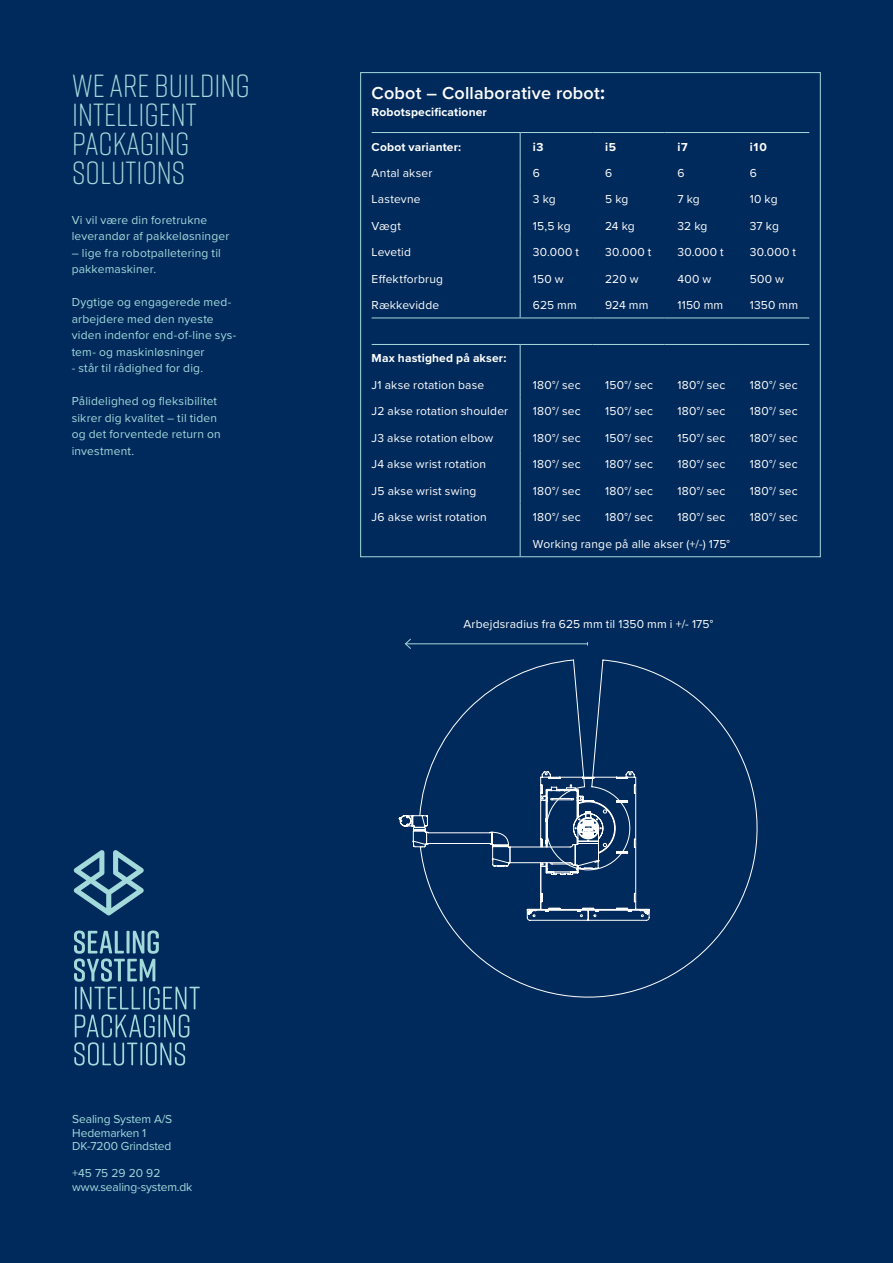
<style>
.page{position:relative;width:893px;height:1263px;background:#002a5b}
.page>*{position:absolute;margin:0;border:0;box-sizing:border-box;transform-origin:0 0}
.t1{font:300 31.95px/28.8px "Rift Soft";color:#a2dadc}
.Brødtekst_tabel_fed{font:600 18px "Proxima Nova";letter-spacing:.01em;color:#fff}
.Brødtekst_tabel{font:12px "Proxima Nova";letter-spacing:.015em;color:#fff}
.Brødtekst{font:12px/16.5px "Proxima Nova";letter-spacing:.015em;color:#a2dadc}
.Titel_og_info{font:12px/13.5px "Proxima Nova";letter-spacing:-.01em;color:#a2dadc}
.Brødtekst_tabel_fed-2{font:700 12px "Proxima Nova";letter-spacing:.015em;color:#fff}
.s1{font-weight:700;font-size:19.5px}
</style>
<div class="page">
<svg style="left:74px;top:850px;width:70px;height:65px"></svg>
<svg style="left:74px;top:930px;width:126px;height:135px"></svg>
<hr style="left:372px;top:132px;width:148px;height:1px;background:#a2dadc">
<hr style="left:520px;top:132px;width:72px;height:1px;background:#a2dadc">
<hr style="left:592px;top:132px;width:73px;height:1px;background:#a2dadc">
<hr style="left:665px;top:132px;width:72px;height:1px;background:#a2dadc">
<hr style="left:737px;top:132px;width:72px;height:1px;background:#a2dadc">
<hr style="left:372px;top:318px;width:148px;height:1px;background:#a2dadc">
<hr style="left:372px;top:344px;width:148px;height:1px;background:#a2dadc">
<svg style="left:520px;top:133px;width:1px;height:185px"></svg>
<hr style="left:520px;top:318px;width:72px;height:1px;background:#a2dadc">
<hr style="left:592px;top:318px;width:73px;height:1px;background:#a2dadc">
<hr style="left:665px;top:318px;width:72px;height:1px;background:#a2dadc">
<hr style="left:737px;top:318px;width:72px;height:1px;background:#a2dadc">
<hr style="left:520px;top:344px;width:72px;height:1px;background:#a2dadc">
<hr style="left:592px;top:344px;width:73px;height:1px;background:#a2dadc">
<hr style="left:665px;top:344px;width:72px;height:1px;background:#a2dadc">
<hr style="left:737px;top:344px;width:72px;height:1px;background:#a2dadc">
<svg style="left:520px;top:345px;width:1px;height:210px"></svg>
<hr style="left:405px;top:643px;width:182px;height:1px;background:#a2dadc">
<svg style="left:405px;top:638px;width:7px;height:11px"></svg>
<svg style="left:398px;top:659px;width:360px;height:339px"></svg>
<svg style="left:407px;top:771px;width:243px;height:150px"></svg>
<p class="t1" style="left:72px;top:70px;width:179px">WE ARE BUILDING<br>INTELLIGENT<br>PACKAGING<br>SOLUTIONS</p>
<p class="Brødtekst" style="left:72px;top:211px;width:137px">Vi vil være din foretrukne</p>
<p class="Brødtekst" style="left:72px;top:227px;width:159px">leverandør af pakkeløsninger</p>
<p class="Brødtekst" style="left:72px;top:244px;width:151px">– lige fra robotpalletering til pakkemaskiner.</p>
<p class="Brødtekst" style="left:72px;top:293px;width:161px">Dygtige og engagerede med-</p>
<p class="Brødtekst" style="left:72px;top:310px;width:144px">arbejdere med den nyeste</p>
<p class="Brødtekst" style="left:72px;top:326px;width:166px">viden indenfor end-of-line sys&shy;tem- og maskinløsninger</p>
<p class="Brødtekst" style="left:72px;top:359px;width:133px">- står til rådighed for dig.</p>
<p class="Brødtekst" style="left:72px;top:392px;width:147px">Pålidelighed og fleksibilitet</p>
<p class="Brødtekst" style="left:72px;top:409px;width:147px">sikrer dig kvalitet – til tiden</p>
<p class="Brødtekst" style="left:72px;top:425px;width:151px">og det forventede return on investment.</p>
<p class="Brødtekst_tabel_fed" style="left:372px;top:80px;width:235px">Cobot – Collaborative robot<span class="s1">:</span></p>
<p class="Brødtekst_tabel_fed-2" style="left:372px;top:103px;width:117px">Robotspecificationer</p>
<p class="Brødtekst_tabel_fed-2" style="left:372px;top:138px;width:91px">Cobot varianter:</p>
<p class="Brødtekst_tabel_fed-2" style="left:533px;top:138px;width:12px">i3</p>
<p class="Brødtekst_tabel_fed-2" style="left:605px;top:138px;width:13px">i5</p>
<p class="Brødtekst_tabel_fed-2" style="left:677px;top:138px;width:12px">i7</p>
<p class="Brødtekst_tabel_fed-2" style="left:750px;top:138px;width:18px">i10</p>
<p class="Brødtekst_tabel" style="left:372px;top:164px;width:62px">Antal akser</p>
<p class="Brødtekst_tabel" style="left:533px;top:164px;width:9px">6</p>
<p class="Brødtekst_tabel" style="left:605px;top:164px;width:9px">6</p>
<p class="Brødtekst_tabel" style="left:677px;top:164px;width:9px">6</p>
<p class="Brødtekst_tabel" style="left:750px;top:164px;width:9px">6</p>
<p class="Brødtekst_tabel" style="left:372px;top:191px;width:50px">Lastevne</p>
<p class="Brødtekst_tabel" style="left:533px;top:191px;width:24px">3 kg</p>
<p class="Brødtekst_tabel" style="left:605px;top:191px;width:25px">5 kg</p>
<p class="Brødtekst_tabel" style="left:677px;top:191px;width:24px">7 kg</p>
<p class="Brødtekst_tabel" style="left:750px;top:191px;width:29px">10 kg</p>
<p class="Brødtekst_tabel" style="left:372px;top:217px;width:31px">Vægt</p>
<p class="Brødtekst_tabel" style="left:533px;top:217px;width:39px">15,5 kg</p>
<p class="Brødtekst_tabel" style="left:605px;top:217px;width:31px">24 kg</p>
<p class="Brødtekst_tabel" style="left:677px;top:217px;width:31px">32 kg</p>
<p class="Brødtekst_tabel" style="left:750px;top:217px;width:31px">37 kg</p>
<p class="Brødtekst_tabel" style="left:372px;top:243px;width:41px">Levetid</p>
<p class="Brødtekst_tabel" style="left:533px;top:243px;width:48px">30.000 t</p>
<p class="Brødtekst_tabel" style="left:605px;top:243px;width:48px">30.000 t</p>
<p class="Brødtekst_tabel" style="left:677px;top:243px;width:48px">30.000 t</p>
<p class="Brødtekst_tabel" style="left:750px;top:243px;width:48px">30.000 t</p>
<p class="Brødtekst_tabel" style="left:372px;top:270px;width:73px">Effektforbrug</p>
<p class="Brødtekst_tabel" style="left:533px;top:270px;width:32px">150 w</p>
<p class="Brødtekst_tabel" style="left:605px;top:270px;width:35px">220 w</p>
<p class="Brødtekst_tabel" style="left:677px;top:270px;width:35px">400 w</p>
<p class="Brødtekst_tabel" style="left:750px;top:270px;width:36px">500 w</p>
<p class="Brødtekst_tabel" style="left:372px;top:296px;width:69px">Rækkevidde</p>
<p class="Brødtekst_tabel" style="left:533px;top:296px;width:45px">625 mm</p>
<p class="Brødtekst_tabel" style="left:605px;top:296px;width:45px">924 mm</p>
<p class="Brødtekst_tabel" style="left:677px;top:296px;width:47px">1150 mm</p>
<p class="Brødtekst_tabel" style="left:750px;top:296px;width:50px">1350 mm</p>
<p class="Brødtekst_tabel_fed-2" style="left:372px;top:349px;width:136px">Max hastighed på akser:</p>
<p class="Brødtekst_tabel" style="left:372px;top:376px;width:114px">J1 akse rotation base</p>
<p class="Brødtekst_tabel" style="left:533px;top:376px;width:49px">180°/ sec</p>
<p class="Brødtekst_tabel" style="left:605px;top:376px;width:49px">150°/ sec</p>
<p class="Brødtekst_tabel" style="left:677px;top:376px;width:49px">180°/ sec</p>
<p class="Brødtekst_tabel" style="left:750px;top:376px;width:49px">180°/ sec</p>
<p class="Brødtekst_tabel" style="left:372px;top:402px;width:138px">J2 akse rotation shoulder</p>
<p class="Brødtekst_tabel" style="left:533px;top:402px;width:49px">180°/ sec</p>
<p class="Brødtekst_tabel" style="left:605px;top:402px;width:49px">150°/ sec</p>
<p class="Brødtekst_tabel" style="left:677px;top:402px;width:49px">180°/ sec</p>
<p class="Brødtekst_tabel" style="left:750px;top:402px;width:49px">180°/ sec</p>
<p class="Brødtekst_tabel" style="left:372px;top:429px;width:123px">J3 akse rotation elbow</p>
<p class="Brødtekst_tabel" style="left:533px;top:429px;width:49px">180°/ sec</p>
<p class="Brødtekst_tabel" style="left:605px;top:429px;width:49px">150°/ sec</p>
<p class="Brødtekst_tabel" style="left:677px;top:429px;width:49px">150°/ sec</p>
<p class="Brødtekst_tabel" style="left:750px;top:429px;width:49px">180°/ sec</p>
<p class="Brødtekst_tabel" style="left:372px;top:455px;width:116px">J4 akse wrist rotation</p>
<p class="Brødtekst_tabel" style="left:533px;top:455px;width:49px">180°/ sec</p>
<p class="Brødtekst_tabel" style="left:605px;top:455px;width:49px">180°/ sec</p>
<p class="Brødtekst_tabel" style="left:677px;top:455px;width:49px">180°/ sec</p>
<p class="Brødtekst_tabel" style="left:750px;top:455px;width:49px">180°/ sec</p>
<p class="Brødtekst_tabel" style="left:372px;top:482px;width:106px">J5 akse wrist swing</p>
<p class="Brødtekst_tabel" style="left:533px;top:482px;width:49px">180°/ sec</p>
<p class="Brødtekst_tabel" style="left:605px;top:482px;width:49px">180°/ sec</p>
<p class="Brødtekst_tabel" style="left:677px;top:482px;width:49px">180°/ sec</p>
<p class="Brødtekst_tabel" style="left:750px;top:482px;width:49px">180°/ sec</p>
<p class="Brødtekst_tabel" style="left:372px;top:508px;width:117px">J6 akse wrist rotation</p>
<p class="Brødtekst_tabel" style="left:533px;top:508px;width:49px">180°/ sec</p>
<p class="Brødtekst_tabel" style="left:605px;top:508px;width:49px">180°/ sec</p>
<p class="Brødtekst_tabel" style="left:677px;top:508px;width:49px">180°/ sec</p>
<p class="Brødtekst_tabel" style="left:750px;top:508px;width:49px">180°/ sec</p>
<p class="Brødtekst_tabel" style="left:533px;top:535px;width:199px">Working range på alle akser (+/-) 175°</p>
<p class="Brødtekst_tabel" style="left:463px;top:614px;width:251px">Arbejdsradius fra 625 mm til 1350 mm i +/- 175°</p>
<p class="Titel_og_info" style="left:72px;top:1112px;width:102px">Sealing System A/S</p>
<p class="Titel_og_info" style="left:72px;top:1125px;width:101px">Hedemarken 1<br>DK-7200 Grindsted</p>
<p class="Brødtekst" style="left:72px;top:1164px;width:90px">+45 75 29 20 92</p>
<p class="Titel_og_info" style="left:72px;top:1179px;width:122px">www.sealing-system.dk</p>
</div>
